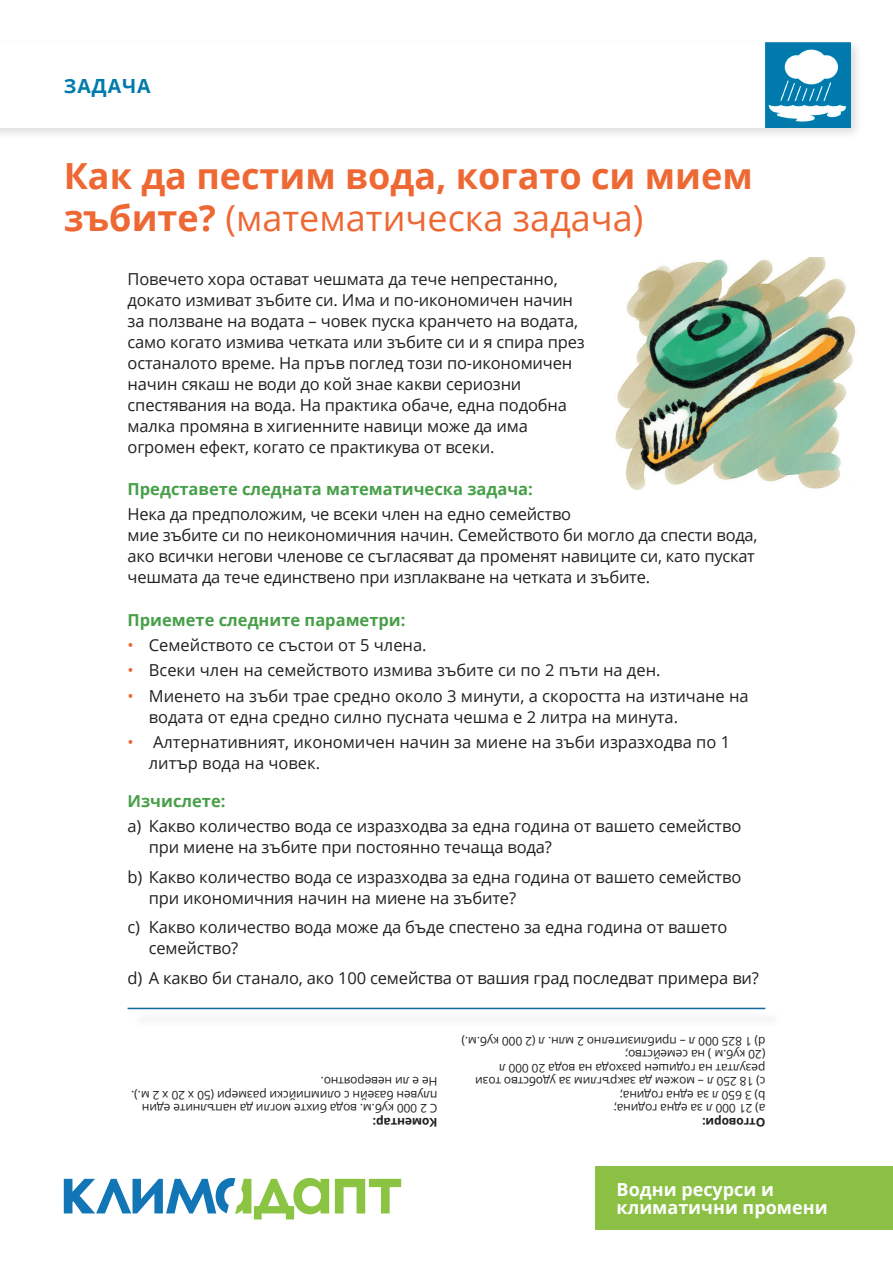
<style>
.page{position:relative;width:893px;height:1263px;background:#fff}
.page>*{position:absolute;margin:0;border:0;box-sizing:border-box;transform-origin:0 0}
.t1{font:700 36px/42px "Open Sans";color:#ee6833}
.t2{font:700 19.5px "Open Sans";letter-spacing:.05em;color:#007bac}
.t3{font:700 18px/18px "Open Sans";color:#fff}
.t4{font:16.5px/21px "Open Sans";letter-spacing:-.01em;color:#231f20}
.t5{font:700 16.5px "Open Sans";color:#489f49}
.t6{font:12px/13.5px "Open Sans";letter-spacing:-.01em;color:#231f20}
.t7{font:700 12px "Open Sans";letter-spacing:-.01em;color:#231f20}
.s1{font-weight:400}
.s2{color:#ee6833}
</style>
<div class="page">
<div style="left:0;top:39px;width:863px;height:101px;background:#231f20;opacity:.15"></div>
<div style="left:0;top:43px;width:850px;height:85px;background:#fff"></div>
<div style="left:595px;top:1166px;width:298px;height:63px;background:#8bc045"></div>
<img style="left:765px;top:43px;width:85px;height:85px">
<svg style="left:335px;top:1179px;width:66px;height:34px"></svg>
<svg style="left:64px;top:1178px;width:265px;height:41px"></svg>
<img style="left:615px;top:258px;width:241px;height:232px">
<div style="left:131px;top:1010px;width:652px;height:18px;background:#fafafa"></div>
<hr style="left:128px;top:1008px;width:637px;height:1px;background:#10699e">
<p class="t2" style="left:64px;top:72px;width:88px">ЗАДАЧА</p>
<h1 class="t1" style="left:64px;top:154px;width:690px">Как да пестим вода, когато си мием зъбите? <span class="s1">(математическа задача)</span></h1>
<p class="t4" style="left:128px;top:268px;width:459px">Повечето хора остават чешмата да тече непрестанно, докато измиват зъбите си. Има и по-икономичен начин за ползване на водата – човек пуска кранчето на водата, само когато измива четката или зъбите си и я спира през останалото време. На пръв поглед този по-икономичен начин сякаш не води до кой знае какви сериозни спестявания на вода. На практика обаче, една подобна малка промяна в хигиенните навици може да има огромен ефект, когато се практикува от всеки.</p>
<p class="t5" style="left:128px;top:478px;width:407px">Представете следната математическа задача:</p>
<p class="t4" style="left:128px;top:503px;width:631px">Нека да предположим, че всеки член на едно семейство<br>мие зъбите си по неикономичния начин. Семейството би могло да спести вода, ако всички негови членове се съгласяват да променят навиците си, като пускат чешмата да тече единствено при изплакване на четката и зъбите.</p>
<p class="t5" style="left:128px;top:608px;width:279px">Приемете следните параметри:</p>
<p class="t4" style="left:128px;top:634px;width:301px"><span class="s2">•</span> Семейството се състои от 5 члена.</p>
<p class="t4" style="left:128px;top:659px;width:534px"><span class="s2">•</span> Всеки член на семейството измива зъбите си по 2 пъти на ден.</p>
<p class="t4" style="left:149px;top:685px;width:601px;text-indent:-21px"><span class="s2">•</span> Миенето на зъби трае средно около 3 минути, а скоростта на изтичане на водата от една средно силно пусната чешма е 2 литра на минута.</p>
<p class="t4" style="left:149px;top:731px;width:583px;text-indent:-21px"><span class="s2">•</span> Алтернативният, икономичен начин за миене на зъби изразходва по 1 литър вода на човек.</p>
<p class="t5" style="left:128px;top:789px;width:99px">Изчислете:</p>
<p class="t4" style="left:149px;top:815px;width:594px;text-indent:-21px">a) Какво количество вода се изразходва за една година от вашето семейство при миене на зъбите при постоянно течаща вода?</p>
<p class="t4" style="left:149px;top:866px;width:594px;text-indent:-21px">b) Какво количество вода се изразходва за една година от вашето семейство при икономичния начин на миене на зъбите?</p>
<p class="t4" style="left:149px;top:916px;width:580px;text-indent:-21px">c) Какво количество вода може да бъде спестено за една година от вашето семейство?</p>
<p class="t4" style="left:128px;top:967px;width:633px">d) А какво би станало, ако 100 семейства от вашия град последват примера ви?</p>
<p class="t6" style="left:437px;top:1115px;width:308px;rotate:-180deg">С 2 000 куб.м. вода бихте могли да напълните един плувен базейн с олимпийски размери (50 х 20 х 2 м.).<br>Не е ли невероятно.</p>
<p class="t7" style="left:437px;top:1130px;width:66px;rotate:-180deg">Коментар:</p>
<p class="t6" style="left:765px;top:1115px;width:305px;rotate:-180deg">a) 21 000 л за една година;<br>b) 3 650 л за една година;<br>c) 18 250 л – можем да закръглим за удобство този резултат на годишен разхода на вода 20 000 л<br>(20 куб.м ) на семейство;<br>d) 1 825 000 л – приблизително 2 млн. л (2 000 куб.м.)</p>
<p class="t7" style="left:765px;top:1130px;width:65px;rotate:-180deg">Отговори:</p>
<p class="t3" style="left:617px;top:1179px;width:213px">Водни ресурси и климатични промени</p>
</div>
